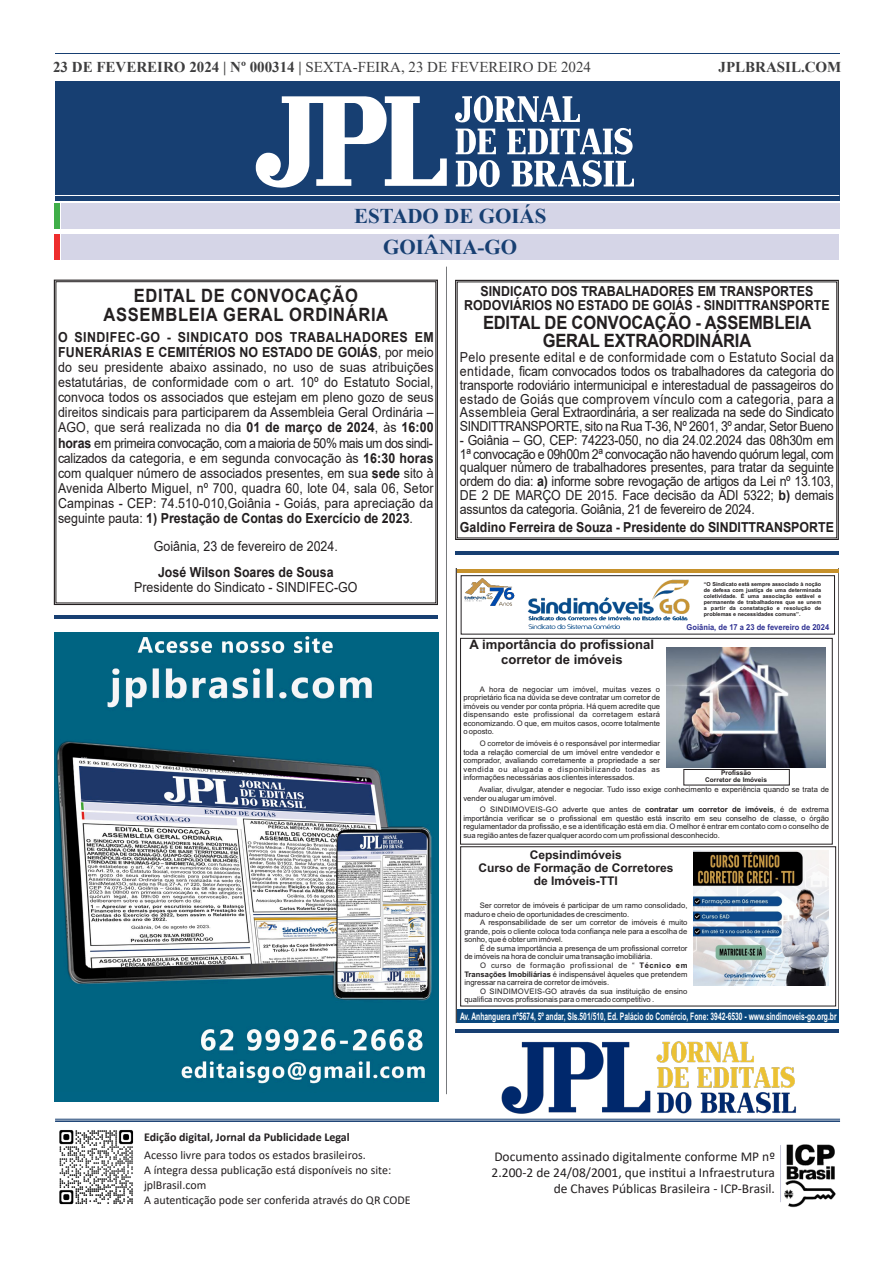
<style>
.page{position:relative;width:893px;height:1263px;background:#fff}
.page>*{position:absolute;margin:0;border:0;box-sizing:border-box;transform-origin:0 0}
.t1{font:700 21px "Times New Roman";color:#173f72}
.t2{font:700 18.3px/18.3px "Arial";letter-spacing:-.01em;color:#231f20;text-align:center;scale:.9 1}
.t3{font:700 18.3px/18.9px "Arial";letter-spacing:.04em;color:#231f20;text-align:center;scale:.9 1}
.t4{font:15px "Times New Roman";color:#3e3e3f}
.t5{font:700 15px "Times New Roman";color:#3e3e3f}
.t6{font:13.8px/15.1px "Arial";color:#231f20;text-align:justify;scale:.9 1}
.t7{font:700 13.8px/13.8px "Arial";color:#231f20;text-align:center;scale:.9 1}
.t8{font:13.5px/16.2px "Calibri";color:#231f20;text-align:right}
.t9{font:700 13.05px/14.7px "Arial";color:#231f20;text-align:center}
.t10{font:12px/15px "Calibri";color:#231f20}
.t11{font:700 12px/13.4px "Arial";color:#231f20;text-align:center}
.t12{font:700 12px "Calibri";color:#231f20}
.t13{font:700 10.35px "Arial";color:#fff;scale:.65 1}
.t14{font:700 8.25px "Arial";color:#2e3092;scale:.92 1}
.t15{font:7.65px/8.6px "Arial";color:#231f20;text-align:justify}
.t16{font:700 6.6px/7.4px "Arial";color:#231f20;text-align:center}
.t17{font:700 5.4px/6px "Arial";color:#231f20;text-align:justify}
.s1{font-weight:700}
</style>
<div class="page">
<div style="left:455px;top:280px;width:384px;height:260px;border:1px solid #231f20"></div>
<div style="left:55px;top:81px;width:784px;height:120px;background:#173f72"></div>
<svg style="left:256px;top:96px;width:191px;height:92px"></svg>
<svg style="left:455px;top:95px;width:179px;height:92px"></svg>
<img style="left:780px;top:1144px;width:56px;height:64px">
<hr style="left:780px;top:1145px;width:1px;height:57px;background:#c7c7d9">
<hr style="left:55px;top:54px;width:785px;height:1px;background:#173f72">
<img style="left:59px;top:1130px;width:75px;height:75px">
<hr style="left:54px;top:195px;width:785px;height:1px;background:#fff">
<hr style="left:55px;top:1119px;width:785px;height:1px;background:#173f72">
<hr style="left:55px;top:1120px;width:785px;height:2px;background:#173f72">
<div style="left:54px;top:203px;width:6px;height:25px;background:#40ae49"></div>
<div style="left:61px;top:234px;width:778px;height:25px;background:#d5d5e7"></div>
<div style="left:54px;top:234px;width:6px;height:25px;background:#ee2d2d"></div>
<div style="left:61px;top:203px;width:778px;height:25px;background:#d5d5e7"></div>
<hr style="left:446px;top:267px;width:1px;height:827px;background:#787a7d">
<hr style="left:455px;top:552px;width:384px;height:3px;background:#173f72">
<svg style="left:456px;top:569px;width:383px;height:454px"></svg>
<hr style="left:457px;top:569px;width:381px;height:3px;background:#c6912b">
<div style="left:457px;top:1009px;width:381px;height:14px;background:#0a487e"></div>
<div style="left:461px;top:575px;width:374px;height:59px;border:1px solid #231f20"></div>
<img style="left:517px;top:572px;width:182px;height:134px">
<img style="left:462px;top:572px;width:56px;height:51px">
<div style="left:460px;top:846px;width:376px;height:160px;border:1px solid #231f20"></div>
<img style="left:666px;top:648px;width:160px;height:119px">
<div style="left:460px;top:638px;width:373px;height:206px;border:1px solid #231f20"></div>
<div style="left:683px;top:769px;width:107px;height:16px;border:1px solid #231f20"></div>
<img style="left:694px;top:850px;width:134px;height:135px">
<hr style="left:455px;top:1029px;width:384px;height:3px;background:#173f72">
<hr style="left:54px;top:615px;width:384px;height:4px;background:#173f72">
<img style="left:496px;top:1032px;width:306px;height:89px">
<hr style="left:54px;top:1097px;width:384px;height:4px;background:#006484">
<img style="left:54px;top:1096px;width:384px;height:1px">
<div style="left:54px;top:1091px;width:384px;height:5px;background:#006484"></div>
<img style="left:54px;top:632px;width:384px;height:459px">
<h3 class="t4" style="left:53px;top:57px;width:539px"><span class="s1">23 DE FEVEREIRO 2024 | Nº 000314 |</span> SEXTA-FEIRA, 23 DE FEVEREIRO DE 2024</h3>
<h3 class="t5" style="left:718px;top:57px;width:124px">JPLBRASIL.COM</h3>
<h1 class="t1" style="left:354px;top:201px;width:194px">ESTADO DE GOIÁS</h1>
<h1 class="t1" style="left:383px;top:231px;width:136px">GOIÂNIA-GO</h1>
<h2 class="t3" style="left:104px;top:287px;width:318px">EDITAL DE CONVOCAÇÃO<br>ASSEMBLEIA GERAL ORDINÁRIA</h2>
<p class="t6" style="left:58px;top:329px;width:419px"><span class="s1">O SINDIFEC-GO - SINDICATO DOS TRABALHADORES EM FUNERÁRIAS E CEMITÉRIOS NO ESTADO DE GOIÁS</span>, por meio do seu presidente abaixo assinado, no uso de suas atribuições estatutárias, de conformidade com o art. 10º do Estatuto Social, convoca todos os associados que estejam em pleno gozo de seus direitos sindicais para participarem da Assembleia Geral Ordinária – AGO, que será realizada no dia <span class="s1">01 de março de 2024</span>, às <span class="s1">16:00 horas</span> em primeira convocação, com a maioria de 50% mais um dos sindi&shy;calizados da categoria, e em segunda convocação às <span class="s1">16:30 horas </span>com qualquer número de associados presentes, em sua <span class="s1">sede</span> sito à Avenida Alberto Miguel, nº 700, quadra 60, lote 04, sala 06, Setor Campinas - CEP: 74.510-010,Goiânia - Goiás, para apreciação da seguinte pauta: <span class="s1">1) Prestação de Contas do Exercício de 2023</span>.</p>
<h3 class="t6" style="left:154px;top:539px;width:206px">Goiânia, 23 de fevereiro de 2024.</h3>
<h3 class="t7" style="left:158px;top:565px;width:197px">José Wilson Soares de Sousa</h3>
<h3 class="t6" style="left:134px;top:580px;width:250px">Presidente do Sindicato - SINDIFEC-GO</h3>
<h3 class="t7" style="left:464px;top:284px;width:407px">SINDICATO DOS TRABALHADORES EM TRANSPORTES<br>RODOVIÁRIOS NO ESTADO DE GOIÁS - SINDITTRANSPORTE</h3>
<h2 class="t2" style="left:483px;top:314px;width:367px">EDITAL DE CONVOCAÇÃO - ASSEMBLEIA<br>GERAL EXTRAORDINÁRIA</h2>
<p class="t6" style="left:460px;top:350px;width:417px;line-height:13.8px">Pelo presente edital e de conformidade com o Estatuto Social da entidade, ficam convocados todos os trabalhadores da categoria do transporte rodoviário intermunicipal e interestadual de passageiros do estado de Goiás que comprovem vínculo com a categoria, para a Assembleia Geral Extraordinária, a ser realizada na sede do Sindicato SINDITTRANSPORTE, sito na Rua T-36, Nº 2601, 3º andar, Setor Bueno</p>
<p class="t6" style="left:460px;top:433px;width:417px;line-height:13.8px">- Goiânia – GO, CEP: 74223-050, no dia 24.02.2024 das 08h30m em 1ª convocação e 09h00m 2ª convocação não havendo quórum legal, com qualquer número de trabalhadores presentes, para tratar da seguinte ordem do dia: <span class="s1">a)</span> informe sobre revogação de artigos da Lei nº 13.103, DE 2 DE MARÇO DE 2015. Face decisão da ADI 5322; <span class="s1">b)</span> demais assuntos da categoria. Goiânia, 21 de fevereiro de 2024.</p>
<h3 class="t7" style="left:460px;top:520px;width:417px">Galdino Ferreira de Souza - Presidente do SINDITTRANSPORTE</h3>
<p class="t17" style="left:704px;top:581px;width:119px">“O Sindicato está sempre associado à noção de defesa com justiça de uma determinada coletividade. É uma associação estável e permanente de trabalhadores que se unem a partir da constatação e resolução de problemas e necessidades comuns’’.</p>
<p class="t14" style="left:687px;top:621px;width:156px">Goiânia, de 17 a 23 de fevereiro de 2024</p>
<h3 class="t9" style="left:470px;top:637px;width:186px">A importância do profissional corretor de imóveis</h3>
<p class="t15" style="left:463px;top:685px;width:198px;text-indent:16px">A hora de negociar um imóvel, muitas vezes o proprietário fica na dúvida se deve contratar um correto<span class="s1">r</span> de imóveis ou vender por conta própria. Há quem acredite que dispensando este profissional da corretagem estará economizando. O que, em muitos casos, ocorre totalmente o oposto.</p>
<p class="t15" style="left:463px;top:739px;width:198px;text-indent:16px">O corretor de imóveis é o responsável por intermediar toda a relação comercial de um imóvel entre vendedor e comprador, avaliando corretamente a propriedade a ser vendida ou alugada e disponibilizando todas as informações necessárias aos clientes interessados.</p>
<p class="t15" style="left:463px;top:785px;width:367px;text-indent:15px">Avaliar, divulgar, atender e negociar. Tudo isso exige conhecimento e experiência quando se trata de vender ou alugar um imóvel.</p>
<p class="t15" style="left:463px;top:805px;width:367px;text-indent:16px">O SINDIMOVEIS-GO adverte que antes de <span class="s1">contratar um corretor de imóveis</span>, é de extrema importância verificar se o profissional em questão está inscrito em seu conselho de classe, o órgão regulamentador da profissão, e se a identificação está em dia. O melhor é entrar em contato com o conselho de sua região antes de fazer qualquer acordo com um profissional desconhecido.</p>
<p class="t16" style="left:705px;top:769px;width:63px">Profissão<br>Corretor de Imóveis</p>
<h3 class="t11" style="left:478px;top:848px;width:196px">Cepsindimóveis<br>Curso de Formação de Corretores de Imóveis-TTI</h3>
<p class="t15" style="left:464px;top:901px;width:225px;text-indent:15px">Ser corretor de imóveis é participar de um ramo consolidado, maduro e cheio de oportunidades de crescimento.</p>
<p class="t15" style="left:464px;top:918px;width:225px;text-indent:16px">A responsabilidade de ser um corretor de imóveis é muito grande, pois o cliente coloca toda confiança nele para a escolha de sonho, que é obter um imóvel.</p>
<p class="t15" style="left:464px;top:944px;width:225px;text-indent:15px">É de suma importância a presença de um profissional corretor de imóveis na hora de concluir uma transação imobiliária.</p>
<p class="t15" style="left:464px;top:961px;width:225px;text-indent:16px">O curso de formação profissional de “ <span class="s1">Técnico em Transações Imobiliárias</span> é indispensável àqueles que pretendem ingressar na carreira de corretor de imóveis.</p>
<p class="t15" style="left:464px;top:986px;width:225px;text-indent:16px">O SINDIMOVEIS-GO através da sua instituição de ensino qualifica novos profissionais para o mercado competitivo .</p>
<h3 class="t13" style="left:460px;top:1009px;width:581px">Av. Anhanguera nº5674, 5º andar, Sls.501/510, Ed. Palácio do Comércio, Fone: 3942-6530 - www.sindimoveis-go.org.br</h3>
<h3 class="t12" style="left:144px;top:1128px;width:207px">Edição digital, Jornal da Publicidade Legal</h3>
<h3 class="t10" style="left:144px;top:1147px;width:268px">Acesso livre para todos os estados brasileiros.<br>A íntegra dessa publicação está disponíveis no site: jplBrasil.com<br>A autenticação pode ser conferida através do QR CODE</h3>
<h3 class="t8" style="left:492px;top:1148px;width:285px">Documento assinado digitalmente conforme MP nº<br>2.200-2 de 24/08/2001, que institui a Infraestrutura de Chaves Públicas Brasileira - ICP-Brasil.</h3>
</div>
